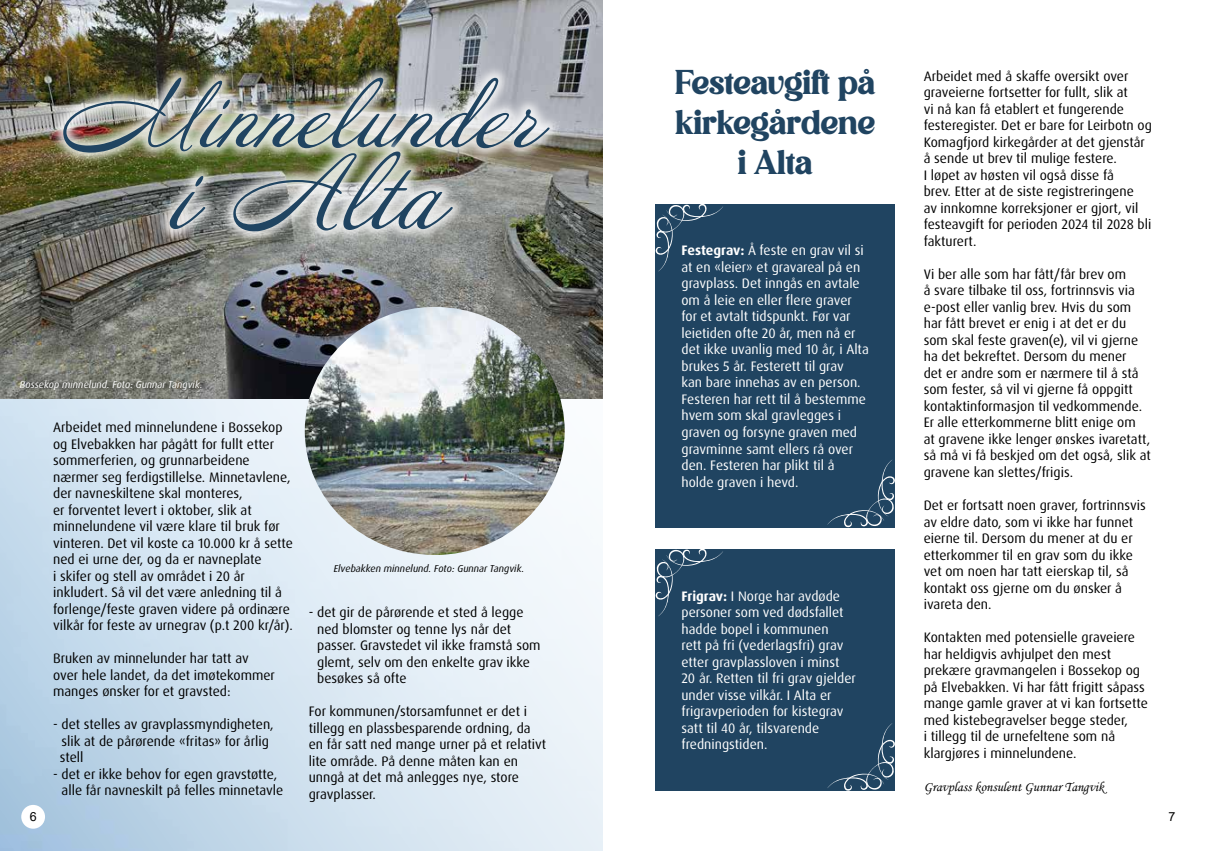
<style>
.page{position:relative;width:1205px;height:851px;background:#fff}
.page>*{position:absolute;margin:0;border:0;box-sizing:border-box;transform-origin:0 0}
.t1{font:94.12px "Annabelle JF";color:#204461}
.t2{font:84.38px "Annabelle JF";color:#204461}
.t3{font:33.25px/39.9px "Avigea";color:#204461;text-align:center}
.t4{font:13.75px/16.5px "Dax Pro";color:#000}
.t5{font:13.75px/16.5px "Dax Pro";color:#fff}
.t6{font:13.75px "Monotype Corsiva";color:#000}
.t7{font:12.5px "Arial";color:#000}
.t8{font:italic 10px "Dax Pro";color:#000}
.t9{font:italic 10px "Dax Pro";color:#fff}
.s1{font-weight:700}
</style>
<div class="page">
<img style="left:0;top:0;width:602px;height:399px">
<img style="left:305px;top:307px;width:260px;height:248px">
<div style="left:24px;top:376px;width:188px;height:18px;background:#000;opacity:.76"></div>
<div style="left:656px;top:204px;width:239px;height:323px;background:#204461"></div>
<div style="left:656px;top:548px;width:239px;height:242px;background:#204461"></div>
<svg style="left:655px;top:204px;width:68px;height:67px"></svg>
<svg style="left:655px;top:548px;width:68px;height:68px"></svg>
<svg style="left:827px;top:459px;width:68px;height:68px"></svg>
<svg style="left:827px;top:723px;width:68px;height:68px"></svg>
<div style="left:50px;top:64px;width:513px;height:102px;background:#fff;opacity:.82"></div>
<div style="left:156px;top:138px;width:310px;height:107px;background:#fff;opacity:.82"></div>
<h2 class="t2" style="left:61px;top:63px;width:481px">Minnelunder</h2>
<h1 class="t1" style="left:171px;top:135px;width:274px">i Alta</h1>
<p class="t9" style="left:20px;top:378px;width:184px">Bossekop minnelund. Foto: Gunnar Tangvik.</p>
<p class="t7" style="left:30px;top:807px;width:8px">6</p>
<p class="t4" style="left:53px;top:419px;width:241px">Arbeidet med minnelundene i Bossekop og Elvebakken har pågått for fullt etter sommerferien, og grunnarbeidene nærmer seg ferdigstillelse. Minnetavlene, der navneskiltene skal monteres,<br>er forventet levert i oktober, slik at minnelundene vil være klare til bruk før vinteren. Det vil koste ca 10.000 kr å sette ned ei urne der, og da er navneplate<br>i skifer og stell av området i 20 år inkludert. Så vil det være anledning til å forlenge/feste graven videre på ordinære vilkår for feste av urnegrav (p.t 200 kr/år).</p>
<p class="t4" style="left:53px;top:650px;width:223px">Bruken av minnelunder har tatt av over hele landet, da det imøtekommer manges ønsker for et gravsted:</p>
<p class="t4" style="left:60px;top:716px;width:215px;text-indent:-7px">- det stelles av gravplassmyndigheten, slik at de pårørende «fritas» for årlig stell</p>
<p class="t4" style="left:62px;top:765px;width:223px;text-indent:-8px">- det er ikke behov for egen gravstøtte, alle får navneskilt på felles minnetavle</p>
<p class="t8" style="left:334px;top:562px;width:192px">Elvebakken minnelund. Foto: Gunnar Tangvik.</p>
<p class="t4" style="left:317px;top:604px;width:225px;text-indent:-8px">- det gir de pårørende et sted å legge ned blomster og tenne lys når det passer. Gravstedet vil ikke framstå som glemt, selv om den enkelte grav ikke besøkes så ofte</p>
<p class="t4" style="left:309px;top:703px;width:239px">For kommunen/storsamfunnet er det i tillegg en plassbesparende ordning, da en får satt ned mange urner på et relativt lite område. På denne måten kan en unngå at det må anlegges nye, store gravplasser.</p>
<h3 class="t3" style="left:675px;top:63px;width:202px">Festeavgift på kirkegårdene i Alta</h3>
<p class="t5" style="left:681px;top:242px;width:189px"><span class="s1">Festegrav:</span> Å feste en grav vil si at en «leier» et gravareal på en gravplass. Det inngås en avtale om å leie en eller flere graver for et avtalt tidspunkt. Før var leietiden ofte 20 år, men nå er det ikke uvanlig med 10 år, i Alta brukes 5 år. Festerett til grav<br>kan bare innehas av en person.<br>Festeren har rett til å bestemme hvem som skal gravlegges i graven og forsyne graven med gravminne samt ellers rå over den. Festeren har plikt til å holde graven i hevd.</p>
<p class="t5" style="left:681px;top:587px;width:176px"><span class="s1">Frigrav:</span> I Norge har avdøde personer som ved dødsfallet hadde bopel i kommunen<br>rett på fri (vederlagsfri) grav etter gravplassloven i minst<br>20 år. Retten til fri grav gjelder under visse vilkår. I Alta er frigravperioden for kistegrav satt til 40 år, tilsvarende fredningstiden.</p>
<p class="t4" style="left:924px;top:68px;width:230px">Arbeidet med å skaffe oversikt over graveierne fortsetter for fullt, slik at<br>vi nå kan få etablert et fungerende festeregister. Det er bare for Leirbotn og Komagfjord kirkegårder at det gjenstår å sende ut brev til mulige festere.<br>I løpet av høsten vil også disse få<br>brev. Etter at de siste registreringene<br>av innkomne korreksjoner er gjort, vil festeavgift for perioden 2024 til 2028 bli fakturert.</p>
<p class="t4" style="left:924px;top:266px;width:229px">Vi ber alle som har fått/får brev om<br>å svare tilbake til oss, fortrinnsvis via e-post eller vanlig brev. Hvis du som har fått brevet er enig i at det er du som skal feste graven(e), vil vi gjerne ha det bekreftet. Dersom du mener<br>det er andre som er nærmere til å stå som fester, så vil vi gjerne få oppgitt kontaktinformasjon til vedkommende.<br>Er alle etterkommerne blitt enige om<br>at gravene ikke lenger ønskes ivaretatt, så må vi få beskjed om det også, slik at gravene kan slettes/frigis.</p>
<p class="t4" style="left:924px;top:497px;width:224px">Det er fortsatt noen graver, fortrinnsvis av eldre dato, som vi ikke har funnet eierne til. Dersom du mener at du er etterkommer til en grav som du ikke vet om noen har tatt eierskap til, så kontakt oss gjerne om du ønsker å ivareta den.</p>
<p class="t4" style="left:924px;top:629px;width:226px">Kontakten med potensielle graveiere har heldigvis avhjulpet den mest prekære gravmangelen i Bossekop og på Elvebakken. Vi har fått frigitt såpass mange gamle graver at vi kan fortsette med kistebegravelser begge steder,<br>i tillegg til de urnefeltene som nå klargjøres i minnelundene.</p>
<p class="t6" style="left:924px;top:778px;width:182px">Gravplass konsulent Gunnar Tangvik</p>
<p class="t7" style="left:1168px;top:807px;width:8px">7</p>
</div>
